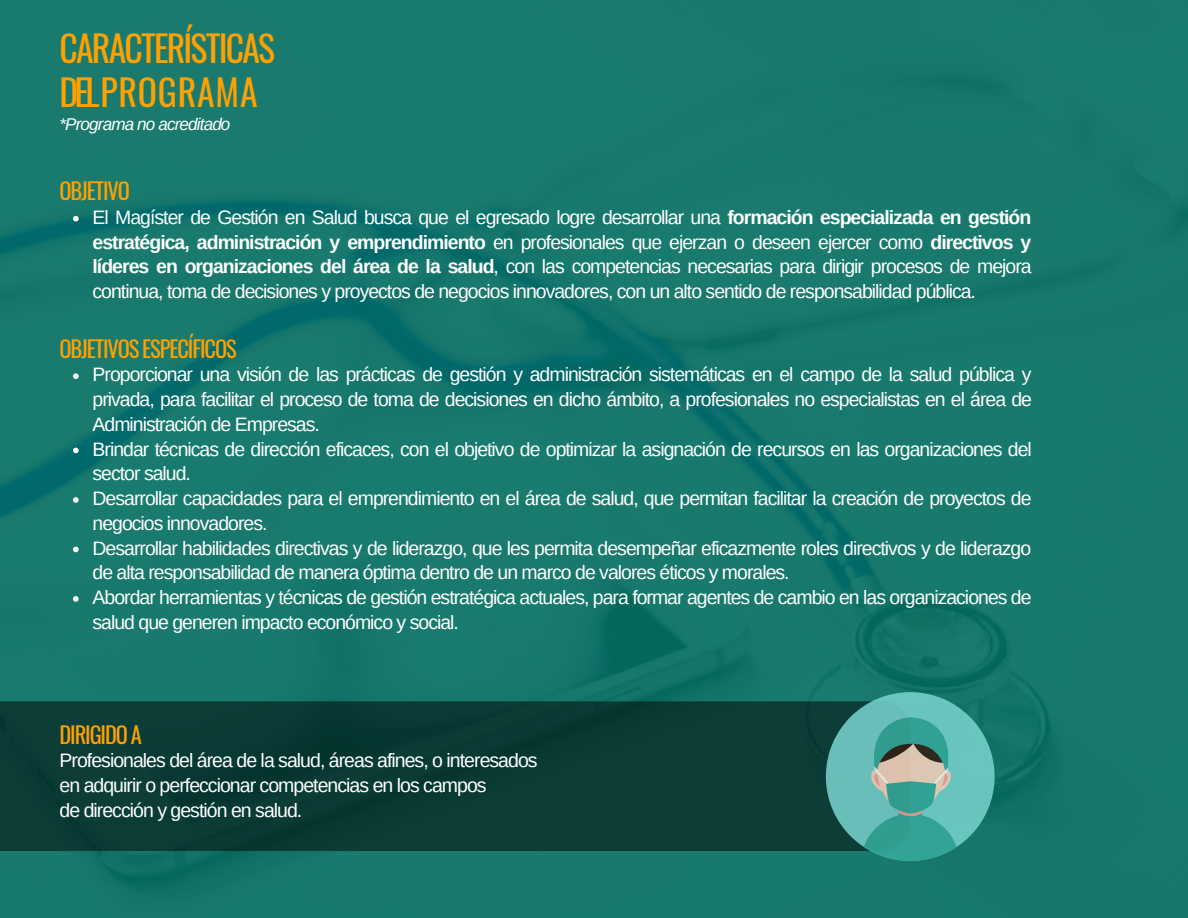
<style>
.page{position:relative;width:1188px;height:918px;background:#18796d}
.page>*{position:absolute;margin:0;border:0;box-sizing:border-box;transform-origin:0 0}
.t1{font:35.7px "Oswald";letter-spacing:-.05em;color:#ffa100}
.t2{font:35.7px "Oswald";letter-spacing:.025em;color:#ffa100}
.t3{font:22.5px "Oswald";letter-spacing:-.05em;color:#ffa100}
.t4{font:19.5px/24.8px "Arimo";letter-spacing:-.05em;color:#fff}
.t5{font:italic 17.1px "Arimo";letter-spacing:-.05em;color:#fff}
.s1{font-weight:700}
</style>
<div class="page">
<svg style="left:73px;top:216px;width:6px;height:6px"></svg>
<svg style="left:73px;top:373px;width:6px;height:6px"></svg>
<svg style="left:73px;top:448px;width:6px;height:5px"></svg>
<svg style="left:73px;top:497px;width:6px;height:6px"></svg>
<svg style="left:73px;top:547px;width:6px;height:5px"></svg>
<svg style="left:73px;top:596px;width:6px;height:6px"></svg>
<div style="left:0;top:701px;width:872px;height:150px;background:#0b3c36"></div>
<div style="left:826px;top:692px;width:169px;height:169px;background:#6ac3be;border-radius:50%"></div>
<svg style="left:861px;top:717px;width:98px;height:144px"></svg>
<p class="t1" style="left:60px;top:21px;width:217px">CARACTERÍSTICAS</p>
<p class="t2" style="left:60px;top:65px;width:200px">DELPROGRAMA</p>
<p class="t5" style="left:60px;top:114px;width:172px">*Programa no acreditado</p>
<p class="t3" style="left:60px;top:173px;width:72px">OBJETIVO</p>
<p class="t4" style="left:93px;top:205px;width:941px;text-align:justify">El Magíster de Gestión en Salud busca que el egresado logre desarrollar una <span class="s1">formación especializada en gestión estratégica, administración y emprendimiento</span> en profesionales que ejerzan o deseen ejercer como <span class="s1">directivos y líderes en organizaciones del área de la salud</span>, con las competencias necesarias para dirigir procesos de mejora continua, toma de decisiones y proyectos de negocios innovadores, con un alto sentido de responsabilidad pública.</p>
<p class="t3" style="left:60px;top:331px;width:179px">OBJETIVOS ESPECÍFICOS</p>
<p class="t4" style="left:93px;top:362px;width:941px;text-align:justify">Proporcionar una visión de las prácticas de gestión y administración sistemáticas en el campo de la salud pública y privada, para facilitar el proceso de toma de decisiones en dicho ámbito, a profesionales no especialistas en el área de Administración de Empresas.</p>
<p class="t4" style="left:93px;top:436px;width:941px">Brindar técnicas de dirección eficaces, con el objetivo de optimizar la asignación de recursos en las organizaciones del sector salud.</p>
<p class="t4" style="left:93px;top:486px;width:941px">Desarrollar capacidades para el emprendimiento en el área de salud, que permitan facilitar la creación de proyectos de negocios innovadores.</p>
<p class="t4" style="left:93px;top:535px;width:940px">Desarrollar habilidades directivas y de liderazgo, que les permita desempeñar eficazmente roles directivos y de liderazgo de alta responsabilidad de manera óptima dentro de un marco de valores éticos y morales.</p>
<p class="t4" style="left:93px;top:585px;width:941px">Abordar herramientas y técnicas de gestión estratégica actuales, para formar agentes de cambio en las organizaciones de salud que generen impacto económico y social.</p>
<p class="t3" style="left:60px;top:717px;width:84px">DIRIGIDO A</p>
<p class="t4" style="left:60px;top:748px;width:480px">Profesionales del área de la salud, áreas afines, o interesados</p>
<p class="t4" style="left:60px;top:773px;width:429px">en adquirir o perfeccionar competencias en los campos</p>
<p class="t4" style="left:60px;top:798px;width:244px">de dirección y gestión en salud.</p>
</div>
